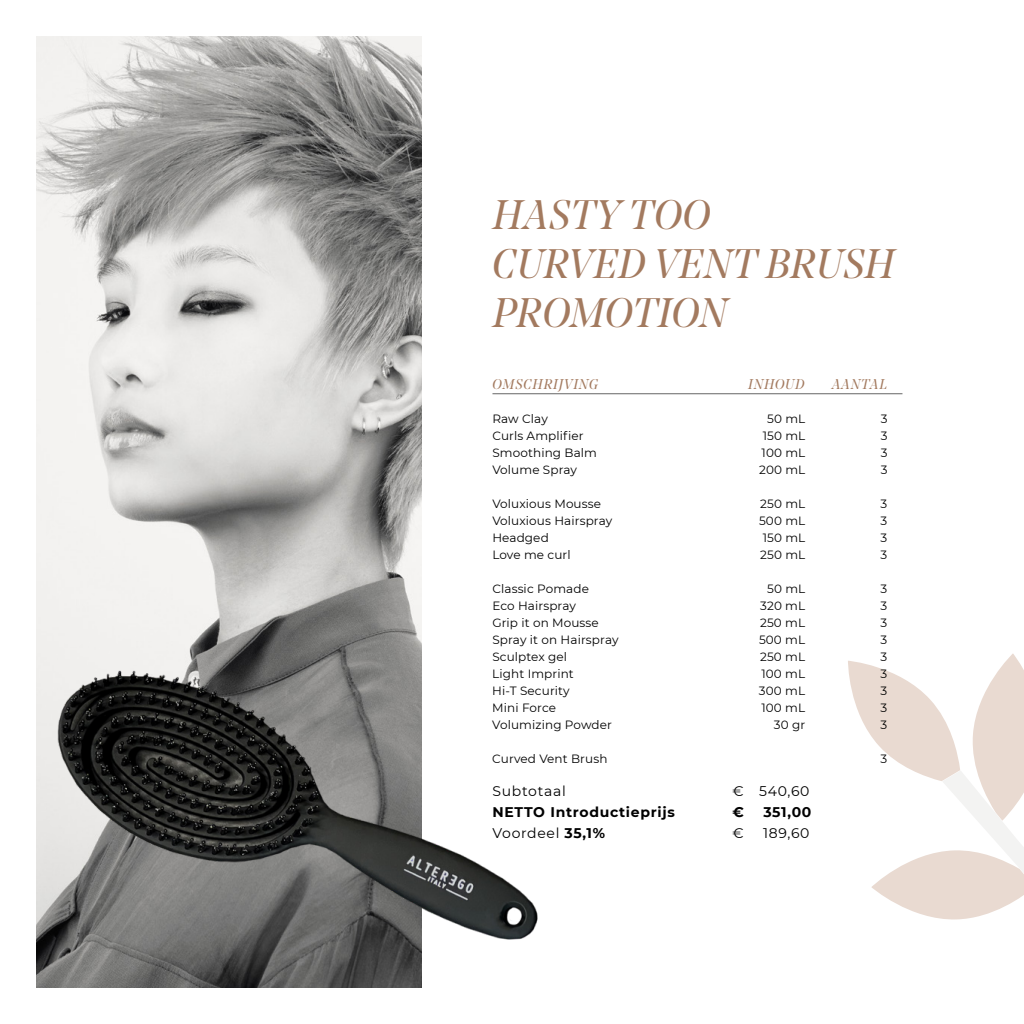
<style>
.page{position:relative;width:1024px;height:1024px;background:#fff}
.page>*{position:absolute;margin:0;border:0;box-sizing:border-box;transform-origin:0 0}
.t1{font:italic 41px/49.2px "Noe Display";letter-spacing:.02em;color:#a37a5f}
.t2{font:14px "Montserrat";letter-spacing:.05em;color:#000}
.t3{font:700 14px "Montserrat";letter-spacing:.05em;color:#000}
.t4{font:italic 14px "Noe Display";letter-spacing:.07em;color:#a37a5f}
.t5{font:12px "Montserrat";letter-spacing:.01em;color:#000}
.s1{font-weight:700}
</style>
<div class="page">
<svg style="left:943px;top:771px;width:81px;height:79px"></svg>
<svg style="left:871px;top:850px;width:153px;height:70px"></svg>
<svg style="left:848px;top:661px;width:112px;height:120px"></svg>
<svg style="left:971px;top:653px;width:53px;height:168px"></svg>
<hr style="left:492px;top:394px;width:410px;height:1px;background:#666">
<img style="left:36px;top:36px;width:386px;height:952px">
<img style="left:44px;top:553px;width:494px;height:435px">
<h1 class="t1" style="left:492px;top:190px;width:404px">HASTY TOO<br>CURVED VENT BRUSH<br>PROMOTION</h1>
<p class="t4" style="left:492px;top:375px;width:107px">OMSCHRIJVING</p>
<p class="t4" style="left:748px;top:375px;width:58px">INHOUD</p>
<p class="t4" style="left:832px;top:375px;width:57px">AANTAL</p>
<p class="t5" style="left:492px;top:410px;width:57px">Raw Clay</p>
<p class="t5" style="left:767px;top:410px;width:40px">50 mL</p>
<p class="t5" style="left:881px;top:410px;width:8px">3</p>
<p class="t5" style="left:492px;top:427px;width:93px">Curls Amplifier</p>
<p class="t5" style="left:763px;top:427px;width:44px">150 mL</p>
<p class="t5" style="left:881px;top:427px;width:8px">3</p>
<p class="t5" style="left:492px;top:444px;width:106px">Smoothing Balm</p>
<p class="t5" style="left:762px;top:444px;width:45px">100 mL</p>
<p class="t5" style="left:881px;top:444px;width:8px">3</p>
<p class="t5" style="left:492px;top:461px;width:86px">Volume Spray</p>
<p class="t5" style="left:759px;top:461px;width:48px">200 mL</p>
<p class="t5" style="left:881px;top:461px;width:8px">3</p>
<p class="t5" style="left:492px;top:495px;width:110px">Voluxious Mousse</p>
<p class="t5" style="left:760px;top:495px;width:47px">250 mL</p>
<p class="t5" style="left:881px;top:495px;width:8px">3</p>
<p class="t5" style="left:492px;top:512px;width:121px">Voluxious Hairspray</p>
<p class="t5" style="left:759px;top:512px;width:48px">500 mL</p>
<p class="t5" style="left:881px;top:512px;width:8px">3</p>
<p class="t5" style="left:492px;top:529px;width:58px">Headged</p>
<p class="t5" style="left:763px;top:529px;width:44px">150 mL</p>
<p class="t5" style="left:881px;top:529px;width:8px">3</p>
<p class="t5" style="left:492px;top:546px;width:80px">Love me curl</p>
<p class="t5" style="left:760px;top:546px;width:47px">250 mL</p>
<p class="t5" style="left:881px;top:546px;width:8px">3</p>
<p class="t5" style="left:492px;top:580px;width:98px">Classic Pomade</p>
<p class="t5" style="left:767px;top:580px;width:40px">50 mL</p>
<p class="t5" style="left:881px;top:580px;width:8px">3</p>
<p class="t5" style="left:492px;top:597px;width:85px">Eco Hairspray</p>
<p class="t5" style="left:760px;top:597px;width:46px">320 mL</p>
<p class="t5" style="left:881px;top:597px;width:8px">3</p>
<p class="t5" style="left:492px;top:614px;width:108px">Grip it on Mousse</p>
<p class="t5" style="left:760px;top:614px;width:47px">250 mL</p>
<p class="t5" style="left:881px;top:614px;width:8px">3</p>
<p class="t5" style="left:492px;top:631px;width:128px">Spray it on Hairspray</p>
<p class="t5" style="left:759px;top:631px;width:48px">500 mL</p>
<p class="t5" style="left:881px;top:631px;width:8px">3</p>
<p class="t5" style="left:492px;top:648px;width:76px">Sculptex gel</p>
<p class="t5" style="left:760px;top:648px;width:47px">250 mL</p>
<p class="t5" style="left:881px;top:648px;width:8px">3</p>
<p class="t5" style="left:492px;top:665px;width:83px">Light Imprint</p>
<p class="t5" style="left:761px;top:665px;width:45px">100 mL</p>
<p class="t5" style="left:881px;top:665px;width:8px">3</p>
<p class="t5" style="left:492px;top:682px;width:79px">Hi-T Security</p>
<p class="t5" style="left:759px;top:682px;width:48px">300 mL</p>
<p class="t5" style="left:881px;top:682px;width:8px">3</p>
<p class="t5" style="left:492px;top:699px;width:65px">Mini Force</p>
<p class="t5" style="left:761px;top:699px;width:45px">100 mL</p>
<p class="t5" style="left:881px;top:699px;width:8px">3</p>
<p class="t5" style="left:492px;top:716px;width:121px">Volumizing Powder</p>
<p class="t5" style="left:774px;top:716px;width:33px">30 gr</p>
<p class="t5" style="left:881px;top:716px;width:8px">3</p>
<p class="t5" style="left:492px;top:750px;width:117px">Curved Vent Brush</p>
<p class="t5" style="left:881px;top:750px;width:8px">3</p>
<p class="t2" style="left:492px;top:781px;width:75px">Subtotaal</p>
<p class="t2" style="left:732px;top:781px;width:79px">€ 540,60</p>
<p class="t3" style="left:492px;top:802px;width:184px">NETTO Introductieprijs</p>
<p class="t3" style="left:732px;top:802px;width:13px">€</p>
<p class="t3" style="left:763px;top:802px;width:49px">351,00</p>
<p class="t2" style="left:492px;top:823px;width:114px">Voordeel <span class="s1">35,1%</span></p>
<p class="t2" style="left:732px;top:823px;width:13px">€</p>
<p class="t2" style="left:763px;top:823px;width:48px">189,60</p>
</div>
